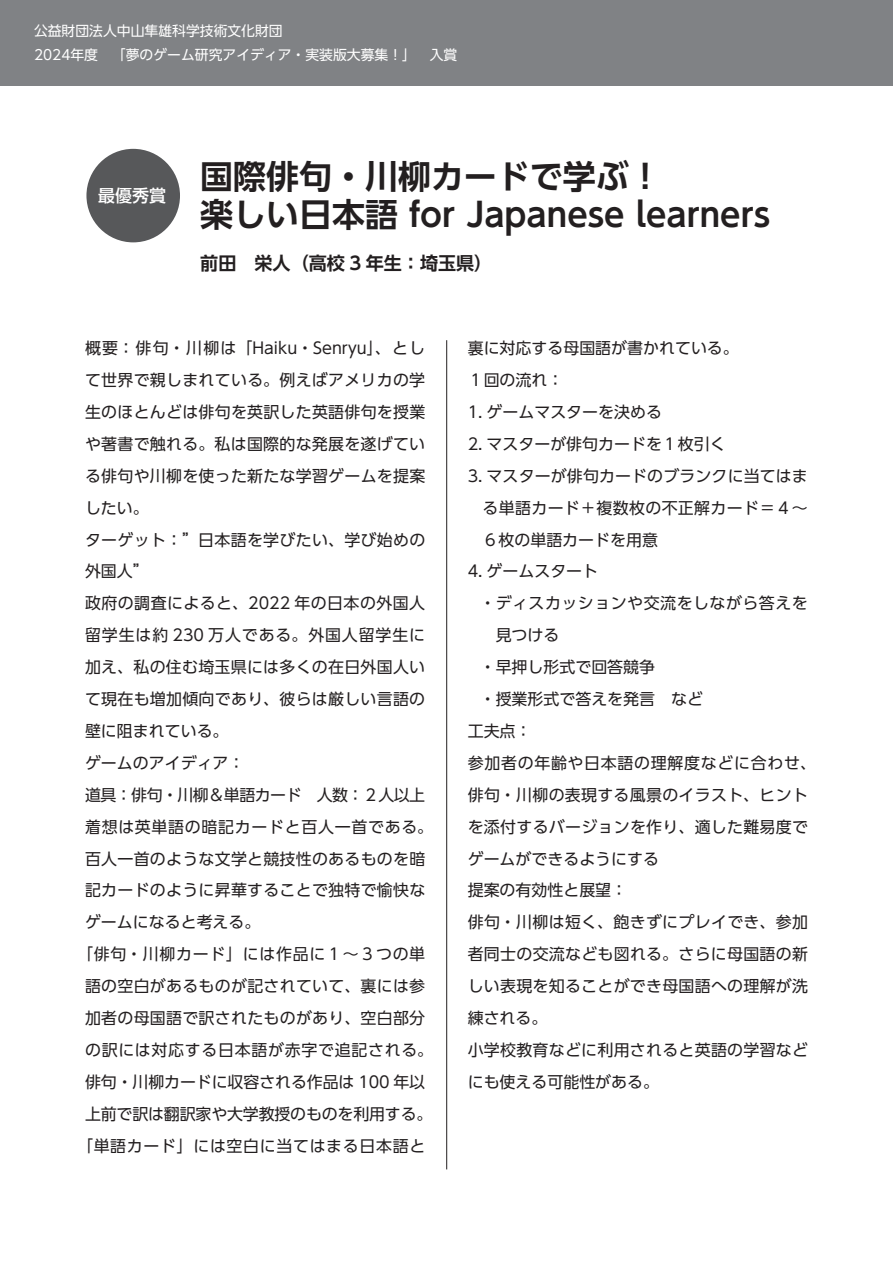
<style>
.page{position:relative;width:893px;height:1263px;background:#fff}
.page>*{position:absolute;margin:0;border:0;box-sizing:border-box;transform-origin:0 0}
.t1{font:700 33px/38.2px "UD Shin Go Pro De";color:#231f20}
.t2{font:700 18px "UD Shin Go Pro De";color:#231f20}
.t3{font:500 16.95px "UD Shin Go Pro";color:#fff}
.t4{font:15.9px/32px "UD Shin Go Pro";letter-spacing:.015em;color:#231f20}
.t5{font:15.9px "UD Shin Go Pro";letter-spacing:.045em;color:#231f20}
.t6{font:15.9px "UD Shin Go Pro";letter-spacing:-.03em;color:#231f20}
.t7{font:15.9px "UD Shin Go Pro";letter-spacing:-.005em;color:#231f20}
.t8{font:15.9px "UD Shin Go Pro";letter-spacing:-.01em;color:#231f20}
.t9{font:15.9px "UD Shin Go Pro";letter-spacing:.055em;color:#231f20}
.t10{font:15.9px "UD Shin Go Pro";letter-spacing:.04em;color:#231f20}
.t11{font:13.8px/24.2px "UD Shin Go Pro";color:#fff}
</style>
<div class="page">
<div style="left:0;top:0;width:893px;height:85px;background:#808285"></div>
<div style="left:86px;top:149px;width:94px;height:93px;background:#57585a;border-radius:50%"></div>
<hr style="left:446px;top:340px;width:1px;height:829px;background:#231f20">
<p class="t11" style="left:34px;top:18px;width:425px">公益財団法人中山隼雄科学技術文化財団<br>2024年度　「夢のゲーム研究アイディア・実装版大募集！」　入賞</p>
<p class="t3" style="left:98px;top:182px;width:70px">最優秀賞</p>
<h1 class="t1" style="left:200px;top:156px;width:571px">国際俳句・川柳カードで学ぶ!<br>楽しい日本語 for Japanese learners</h1>
<p class="t2" style="left:200px;top:248px;width:294px">前田　栄人（高校 3 年生：埼玉県(</p>
<p class="t4" style="left:85px;top:332px;width:342px">概要：俳句・川柳は「Haiku・Senryu」、とし</p>
<p class="t4" style="left:85px;top:364px;width:342px">て世界で親しまれている。例えばアメリカの学</p>
<p class="t4" style="left:85px;top:395px;width:342px">生のほとんどは俳句を英訳した英語俳句を授業</p>
<p class="t4" style="left:85px;top:427px;width:342px">や著書で触れる。私は国際的な発展を遂げてい</p>
<p class="t4" style="left:85px;top:459px;width:342px">る俳句や川柳を使った新たな学習ゲームを提案</p>
<p class="t4" style="left:85px;top:491px;width:65px">したい。</p>
<p class="t4" style="left:85px;top:523px;width:342px">ターゲット：”日本語を学びたい、学び始めの</p>
<p class="t4" style="left:85px;top:555px;width:65px">外国人“</p>
<p class="t4" style="left:85px;top:587px;width:342px">政府の調査によると、2022 年の日本の外国人</p>
<p class="t9" style="left:85px;top:622px;width:342px">留学生は約 230 万人である。外国人留学生に</p>
<p class="t4" style="left:85px;top:651px;width:342px">加え、私の住む埼玉県には多くの在日外国人い</p>
<p class="t4" style="left:85px;top:682px;width:342px">て現在も増加傾向であり、彼らは厳しい言語の</p>
<p class="t4" style="left:85px;top:714px;width:145px">壁に阻まれている。</p>
<p class="t4" style="left:85px;top:746px;width:161px">ゲームのアイディア：</p>
<p class="t6" style="left:85px;top:782px;width:342px">道具：俳句・川柳＆単語カード　人数：２人以上</p>
<p class="t5" style="left:85px;top:814px;width:350px">着想は英単語の暗記カードと百人一首である。</p>
<p class="t4" style="left:85px;top:842px;width:342px">百人一首のような文学と競技性のあるものを暗</p>
<p class="t4" style="left:85px;top:874px;width:342px">記カードのように昇華することで独特で愉快な</p>
<p class="t4" style="left:85px;top:906px;width:177px">ゲームになると考える。</p>
<p class="t5" style="left:77px;top:941px;width:350px">「俳句・川柳カード」には作品に１～３つの単</p>
<p class="t4" style="left:85px;top:970px;width:342px">語の空白があるものが記されていて、裏には参</p>
<p class="t4" style="left:85px;top:1001px;width:342px">加者の母国語で訳されたものがあり、空白部分</p>
<p class="t5" style="left:85px;top:1037px;width:350px">の訳には対応する日本語が赤字で追記される。</p>
<p class="t7" style="left:85px;top:1069px;width:342px">俳句・川柳カードに収容される作品は 100 年以</p>
<p class="t8" style="left:85px;top:1101px;width:349px">上前で訳は翻訳家や大学教授のものを利用する。</p>
<p class="t10" style="left:77px;top:1133px;width:350px">「単語カード」には空白に当てはまる日本語と</p>
<p class="t4" style="left:468px;top:332px;width:273px">裏に対応する母国語が書かれている。<br>１回の流れ：</p>
<p class="t4" style="left:468px;top:395px;width:196px">1. ゲームマスターを決める</p>
<p class="t4" style="left:468px;top:427px;width:259px">2. マスターが俳句カードを１枚引く</p>
<p class="t4" style="left:483px;top:459px;width:327px;text-align:justify;text-indent:-15px">3. マスターが俳句カードのブランクに当てはまる単語カード＋複数枚の不正解カード=４~６枚の単語カードを用意</p>
<p class="t4" style="left:468px;top:555px;width:132px">4. ゲームスタート</p>
<p class="t4" style="left:480px;top:587px;width:330px">・ディスカッションや交流をしながら答えを</p>
<p class="t4" style="left:496px;top:619px;width:65px">見つける</p>
<p class="t4" style="left:480px;top:651px;width:177px">・早押し形式で回答競争</p>
<p class="t4" style="left:480px;top:682px;width:225px">・授業形式で答えを発言　など</p>
<p class="t4" style="left:468px;top:714px;width:65px">工夫点：</p>
<p class="t5" style="left:468px;top:750px;width:350px">参加者の年齢や日本語の理解度などに合わせ、</p>
<p class="t4" style="left:468px;top:778px;width:342px">俳句・川柳の表現する風景のイラスト、ヒント</p>
<p class="t4" style="left:468px;top:810px;width:342px">を添付するバージョンを作り、適した難易度で</p>
<p class="t4" style="left:468px;top:842px;width:193px">ゲームができるようにする</p>
<p class="t4" style="left:468px;top:874px;width:161px">提案の有効性と展望：</p>
<p class="t4" style="left:468px;top:906px;width:342px">俳句・川柳は短く、飽きずにプレイでき、参加</p>
<p class="t4" style="left:468px;top:938px;width:342px">者同士の交流なども図れる。さらに母国語の新</p>
<p class="t4" style="left:468px;top:970px;width:342px">しい表現を知ることができ母国語への理解が洗</p>
<p class="t4" style="left:468px;top:1001px;width:81px">練される。</p>
<p class="t4" style="left:468px;top:1033px;width:342px">小学校教育などに利用されると英語の学習など</p>
<p class="t4" style="left:468px;top:1065px;width:193px">にも使える可能性がある。</p>
</div>
